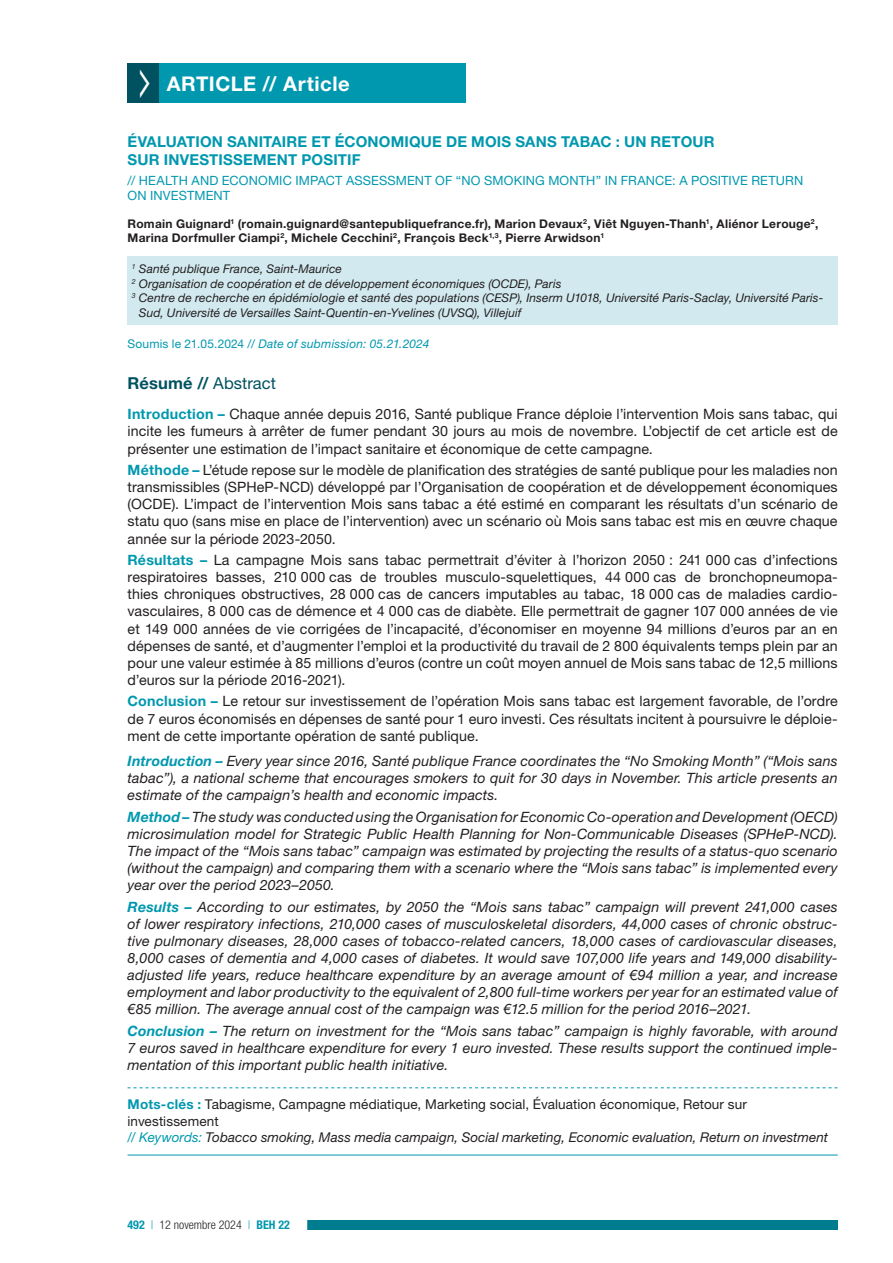
<style>
.page{position:relative;width:893px;height:1263px;background:#fff}
.page>*{position:absolute;margin:0;border:0;box-sizing:border-box;transform-origin:0 0}
.t1{font:700 20.25px "Helvetica Neue LT Std";letter-spacing:.025em;color:#fff}
.t2{font:700 16.5px "Helvetica Neue LT Std";letter-spacing:.01em;color:#005260}
.t3{font:700 15px/18px "Helvetica Neue LT Std";letter-spacing:.01em;color:#0098af}
.t4{font:14.25px/17.1px "Helvetica Neue LT Std";letter-spacing:.005em;color:#231f20;text-align:justify}
.t5{font:italic 14.25px/17.1px "Helvetica Neue LT Std";letter-spacing:.01em;color:#231f20;text-align:justify}
.t6{font:13.5px/16.2px "Helvetica Neue LT Std";letter-spacing:.01em;color:#231f20}
.t7{font:12.75px/15.3px "Helvetica Neue LT Std";letter-spacing:.01em;color:#0098af}
.t8{font:italic 12px "Helvetica Neue LT Std";letter-spacing:.005em;color:#231f20}
.t9{font:700 12px/14.4px "Helvetica Neue LT Std";letter-spacing:.025em;color:#231f20}
.t10{font:italic 12px "Helvetica Neue LT Std";letter-spacing:.015em;color:#0098af}
.t11{font:300 condensed 12px "Helvetica Neue LT Std";color:#231f20}
.s1{font-style:normal}
.s2{font-weight:400}
.s3{font-weight:700;color:#0098af}
.s4{font-style:italic;color:#0098af}
.s5{font-style:italic}
.s6{color:#0098af}
</style>
<div class="page">
<div style="left:242px;top:1221px;width:596px;height:9px;background:#007c8f"></div>
<div style="left:110px;top:1219px;width:197px;height:12px;background:#fff"></div>
<div style="left:159px;top:64px;width:307px;height:39px;background:#0098af"></div>
<div style="left:128px;top:256px;width:710px;height:69px;background:#d2eaef"></div>
<svg style="left:128px;top:1087px;width:710px;height:1px"></svg>
<hr style="left:128px;top:1155px;width:710px;height:1px;background:#0098af">
<div style="left:128px;top:64px;width:31px;height:39px;background:#005260"></div>
<h1 class="t1" style="left:167px;top:71px;width:184px">ARTICLE // Article</h1>
<p class="t3" style="left:128px;top:133px;width:588px">ÉVALUATION SANITAIRE ET ÉCONOMIQUE DE MOIS SANS TABAC : UN RETOUR<br>SUR INVESTISSEMENT POSITIF</p>
<p class="t7" style="left:128px;top:173px;width:677px">// HEALTH AND ECONOMIC IMPACT ASSESSMENT OF “NO SMOKING MONTH” IN FRANCE: A POSITIVE RETURN<br>ON INVESTMENT</p>
<p class="t9" style="left:128px;top:216px;width:692px">Romain Guignard<sup>1</sup> (romain.guignard@santepubliquefrance.fr), Marion Devaux<sup>2</sup>, Viêt Nguyen-Thanh<sup>1</sup>, Aliénor Lerouge<sup>2</sup>,<br>Marina Dorfmuller Ciampi<sup>2</sup>, Michele Cecchini<sup>2</sup>, François Beck<sup>1,3</sup>, Pierre Arwidson<sup>1</sup></p>
<p class="t8" style="left:132px;top:262px;width:212px"><sup>1</sup> Santé publique France, Saint-Maurice</p>
<p class="t8" style="left:132px;top:276px;width:431px"><sup>2</sup> Organisation de coopération et de développement économiques (OCDE), Paris</p>
<p class="t8" style="left:132px;top:291px;width:693px"><sup>3</sup> Centre de recherche en épidémiologie et santé des populations (CESP), Inserm U1018, Université Paris-Saclay, Université Paris-</p>
<p class="t8" style="left:139px;top:305px;width:384px">Sud, Université de Versailles Saint-Quentin-en-Yvelines (UVSQ), Villejuif</p>
<p class="t10" style="left:128px;top:337px;width:303px"><span class="s1">Soumis le 21.05.2024 //</span> Date of submission: 05.21.2024</p>
<p class="t2" style="left:128px;top:373px;width:150px">Résumé // <span class="s2">Abstract</span></p>
<p class="t4" style="left:128px;top:405px;width:712px"><span class="s3">Introduction –</span> Chaque année depuis 2016, Santé publique France déploie l’intervention Mois sans tabac, qui incite les fumeurs à arrêter de fumer pendant 30 jours au mois de novembre. L’objectif de cet article est de présenter une estimation de l’impact sanitaire et économique de cette campagne.</p>
<p class="t4" style="left:128px;top:461px;width:712px"><span class="s3">Méthode –</span> L’étude repose sur le modèle de planification des stratégies de santé publique pour les maladies non transmissibles (SPHeP-NCD) développé par l’Organisation de coopération et de développement économiques (OCDE). L’impact de l’intervention Mois sans tabac a été estimé en comparant les résultats d’un scénario de statu quo (sans mise en place de l’intervention) avec un scénario où Mois sans tabac est mis en œuvre chaque année sur la période 2023-2050.</p>
<p class="t4" style="left:128px;top:551px;width:712px"><span class="s3">Résultats –</span> La campagne Mois sans tabac permettrait d’éviter à l’horizon 2050 : 241 000 cas d’infections respiratoires basses, 210 000 cas de troubles musculo-squelettiques, 44 000 cas de bronchopneumopa&shy;thies chroniques obstructives, 28 000 cas de cancers imputables au tabac, 18 000 cas de maladies cardio&shy;vasculaires, 8 000 cas de démence et 4 000 cas de diabète. Elle permettrait de gagner 107 000 années de vie et 149 000 années de vie corrigées de l’incapacité, d’économiser en moyenne 94 millions d’euros par an en dépenses de santé, et d’augmenter l’emploi et la productivité du travail de 2 800 équivalents temps plein par an pour une valeur estimée à 85 millions d’euros (contre un coût moyen annuel de Mois sans tabac de 12,5 millions d’euros sur la période 2016-2021).</p>
<p class="t4" style="left:128px;top:692px;width:712px"><span class="s3">Conclusion –</span> Le retour sur investissement de l’opération Mois sans tabac est largement favorable, de l’ordre de 7 euros économisés en dépenses de santé pour 1 euro investi. Ces résultats incitent à poursuivre le déploie&shy;ment de cette importante opération de santé publique.</p>
<p class="t5" style="left:128px;top:752px;width:712px"><span class="s3">Introduction –</span> Every year since 2016, Santé publique France coordinates the “No Smoking Month” (“Mois sans tabac”), a national scheme that encourages smokers to quit for 30 days in November. This article presents an estimate of the campaign’s health and economic impacts.</p>
<p class="t5" style="left:128px;top:808px;width:712px"><span class="s3">Method –</span> The study was conducted using the Organisation for Economic Co-operation and Development (OECD) microsimulation model for Strategic Public Health Planning for Non-Communicable Diseases (SPHeP-NCD).<br>The impact of the “Mois sans tabac” campaign was estimated by projecting the results of a status-quo scenario (without the campaign) and comparing them with a scenario where the “Mois sans tabac” is implemented every year over the period 2023–2050.</p>
<p class="t5" style="left:128px;top:898px;width:712px"><span class="s3">Results –</span> According to our estimates, by 2050 the “Mois sans tabac” campaign will prevent 241,000 cases of lower respiratory infections, 210,000 cases of musculoskeletal disorders, 44,000 cases of chronic obstruc&shy;tive pulmonary diseases, 28,000 cases of tobacco-related cancers, 18,000 cases of cardiovascular diseases, 8,000 cases of dementia and 4,000 cases of diabetes. It would save 107,000 life years and 149,000 disability&shy;adjusted life years, reduce healthcare expenditure by an average amount of €94 million a year, and increase employment and labor productivity to the equivalent of 2,800 full-time workers per year for an estimated value of €85 million. The average annual cost of the campaign was €12.5 million for the period 2016–2021.</p>
<p class="t5" style="left:128px;top:1022px;width:712px"><span class="s3">Conclusion –</span> The return on investment for the “Mois sans tabac” campaign is highly favorable, with around 7 euros saved in healthcare expenditure for every 1 euro invested. These results support the continued imple&shy;mentation of this important public health initiative.</p>
<p class="t6" style="left:128px;top:1096px;width:702px"><span class="s3">Mots-clés :</span> Tabagisme, Campagne médiatique, Marketing social, Évaluation économique, Retour sur investissement<br><span class="s4">// Keywords:</span> <span class="s5">Tobacco smoking, Mass media campaign, Social marketing, Economic evaluation, Return on investment</span></p>
<p class="t11" style="left:128px;top:1218px;width:164px"><span class="s3">492</span> <span class="s6">|</span> 12 novembre 2024 <span class="s6">|</span> <span class="s3">BEH 22</span></p>
</div>
